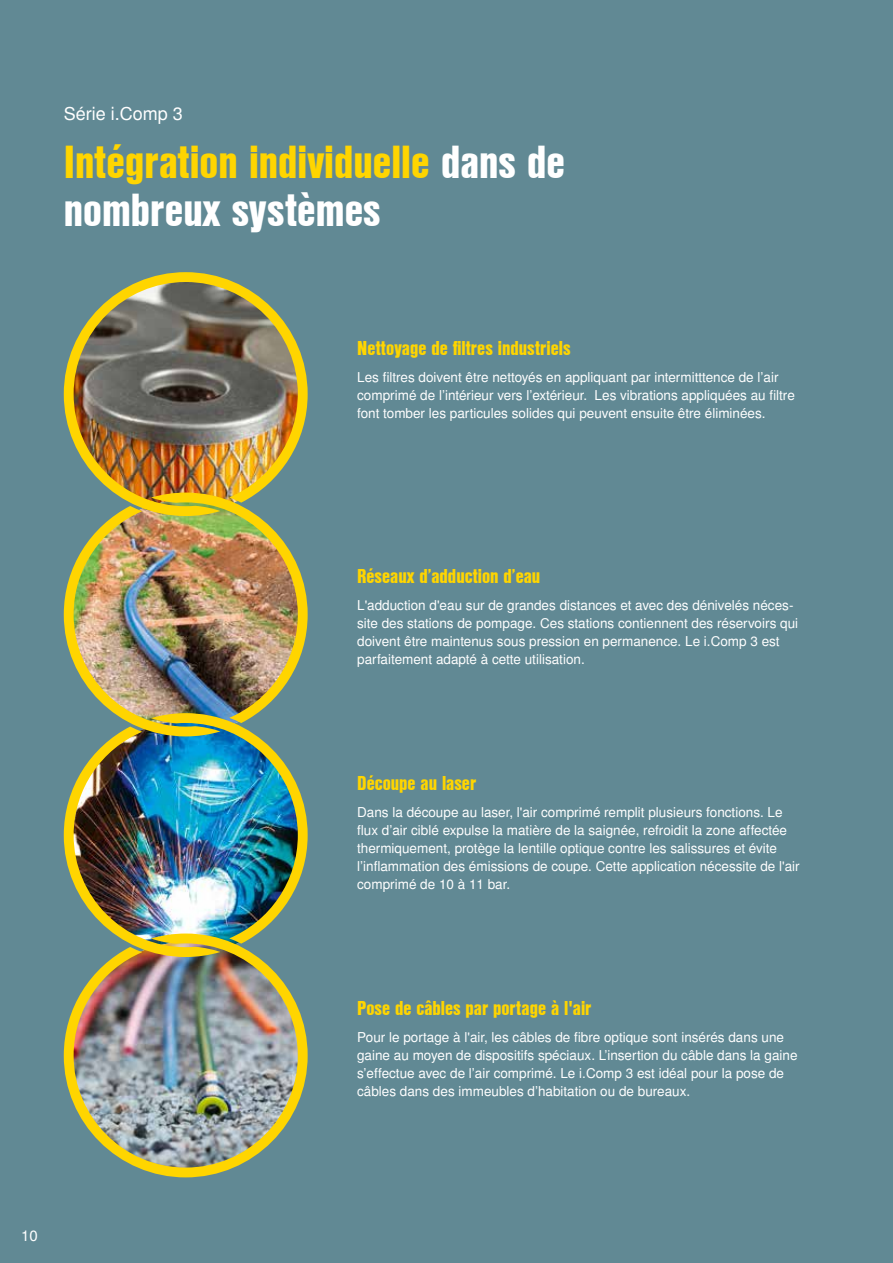
<style>
.page{position:relative;width:893px;height:1263px;background:#618994}
.page>*{position:absolute;margin:0;border:0;box-sizing:border-box;transform-origin:0 0}
.t1{font:45px/48px "Nimbus San L Bla Con";color:#ffd500}
.t2{font:19.5px "Nimbus San L Bla Con";color:#ffd500}
.t3{font:18px "Nimbus San L";color:#fff}
.t4{font:15px "Nimbus San L";color:#fff}
.t5{font:13.5px/18px "Nimbus San L";color:#fff}
.s1{color:#fff}
</style>
<div class="page">
<img style="left:64px;top:957px;width:244px;height:220px">
<img style="left:64px;top:272px;width:244px;height:220px">
<img style="left:64px;top:492px;width:244px;height:465px">
<h3 class="t3" style="left:64px;top:103px;width:121px">Série i.Comp 3</h3>
<h1 class="t1" style="left:64px;top:136px;width:503px">Intégration individuelle <span class="s1">dans de nombreux systèmes</span></h1>
<h2 class="t2" style="left:357px;top:334px;width:215px">Nettoyage de filtres industriels</h2>
<p class="t5" style="left:357px;top:369px;width:439px">Les filtres doivent être nettoyés en appliquant par intermitttence de l’air comprimé de l’intérieur vers l’extérieur. Les vibrations appliquées au filtre font tomber les particules solides qui peuvent ensuite être éliminées.</p>
<p class="t4" style="left:21px;top:1226px;width:18px">10</p>
<h2 class="t2" style="left:357px;top:562px;width:185px">Réseaux d’adduction d’eau</h2>
<p class="t5" style="left:357px;top:597px;width:442px">L'adduction d'eau sur de grandes distances et avec des dénivelés néces&shy;site des stations de pompage. Ces stations contiennent des réservoirs qui doivent être maintenus sous pression en permanence. Le i.Comp 3 est parfaitement adapté à cette utilisation.</p>
<h2 class="t2" style="left:357px;top:769px;width:120px">Découpe au laser</h2>
<p class="t5" style="left:357px;top:804px;width:444px">Dans la découpe au laser, l'air comprimé remplit plusieurs fonctions. Le flux d’air ciblé expulse la matière de la saignée, refroidit la zone affectée thermiquement, protège la lentille optique contre les salissures et évite l’inflammation des émissions de coupe. Cette application nécessite de l'air comprimé de 10 à 11 bar.</p>
<h2 class="t2" style="left:357px;top:994px;width:236px">Pose de câbles par portage à l'air</h2>
<p class="t5" style="left:357px;top:1029px;width:442px">Pour le portage à l'air, les câbles de fibre optique sont insérés dans une gaine au moyen de dispositifs spéciaux. L’insertion du câble dans la gaine s’effectue avec de l’air comprimé. Le i.Comp 3 est idéal pour la pose de câbles dans des immeubles d’habitation ou de bureaux.</p>
</div>
